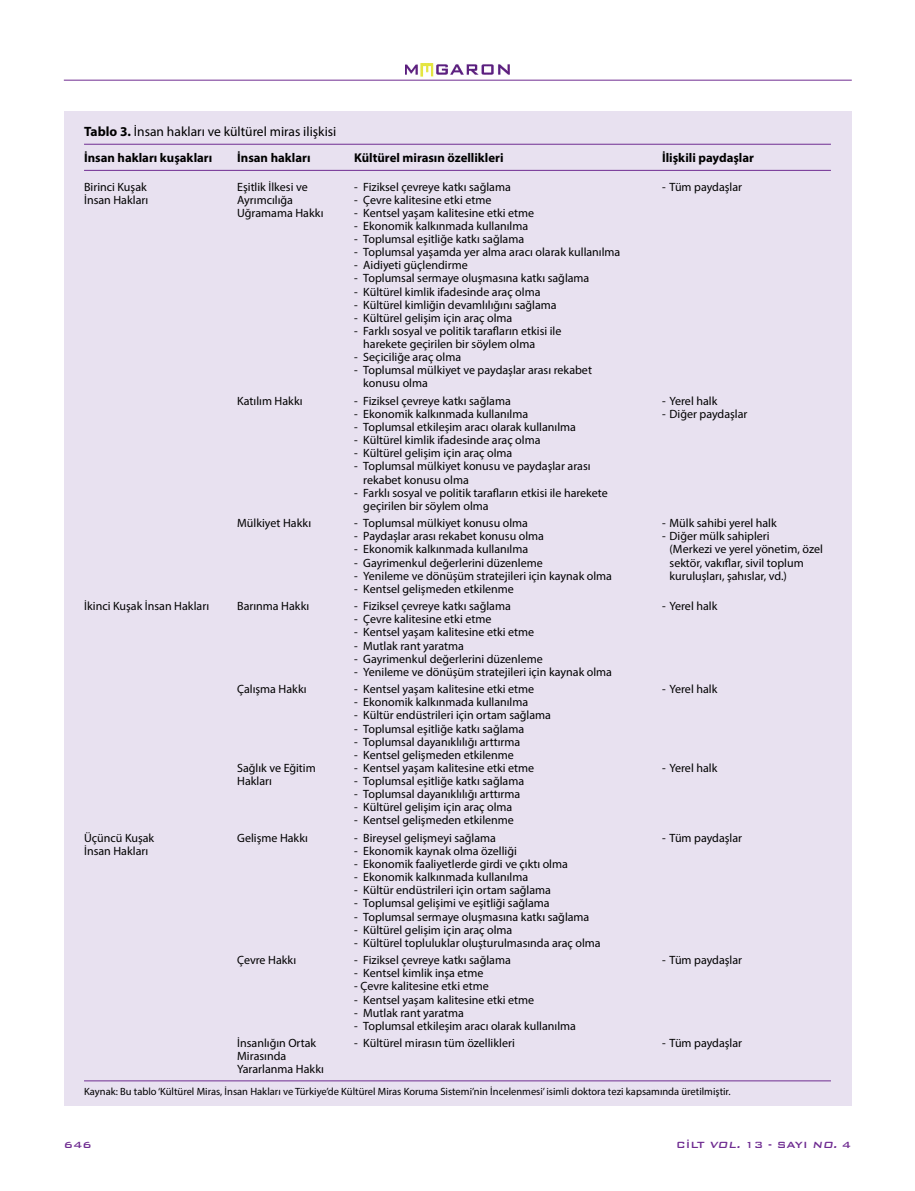
<style>
.page{position:relative;width:915px;height:1191px;background:#fff}
.page>*{position:absolute;margin:0;border:0;box-sizing:border-box;transform-origin:0 0}
.t1{font:13.5px "Myriad Pro";color:#000}
.t2{font:700 12.75px "Myriad Pro";color:#000}
.t3{font:12px/13px "Myriad Pro";color:#000}
.t4{font:500 12px "Bank Gothic BT";color:#6f2c91}
.t5{font:10.5px "Myriad Pro";color:#000}
.s1{font-weight:700}
.s2{font-style:italic}
</style>
<div class="page">
<div style="left:64px;top:111px;width:786px;height:994px;background:#e8e1f0"></div>
<hr style="left:84px;top:170px;width:746px;height:1px;background:#6f2c91">
<hr style="left:84px;top:144px;width:746px;height:1px;background:#6f2c91">
<hr style="left:84px;top:1080px;width:746px;height:1px;background:#6f2c91">
<img style="left:405px;top:64px;width:104px;height:16px">
<hr style="left:64px;top:80px;width:787px;height:1px;background:#6f2c91">
<p class="t1" style="left:84px;top:123px;width:254px"><span class="s1">Tablo 3.</span> İnsan hakları ve kültürel miras ilişkisi</p>
<p class="t2" style="left:84px;top:149px;width:130px">İnsan hakları kuşakları</p>
<p class="t2" style="left:237px;top:149px;width:75px">İnsan hakları</p>
<p class="t2" style="left:354px;top:149px;width:151px">Kültürel mirasın özellikleri</p>
<p class="t2" style="left:661px;top:149px;width:93px">İlişkili paydaşlar</p>
<p class="t3" style="left:84px;top:180px;width:64px">Birinci Kuşak</p>
<p class="t3" style="left:237px;top:180px;width:72px">Eşitlik İlkesi ve</p>
<p class="t3" style="left:354px;top:180px;width:158px">- Fiziksel çevreye katkı sağlama</p>
<p class="t3" style="left:661px;top:180px;width:81px">- Tüm paydaşlar</p>
<p class="t3" style="left:84px;top:193px;width:66px">İnsan Hakları</p>
<p class="t3" style="left:237px;top:193px;width:57px">Ayrımcılığa</p>
<p class="t3" style="left:354px;top:193px;width:139px">- Çevre kalitesine etki etme</p>
<p class="t3" style="left:237px;top:206px;width:88px">Uğramama Hakkı</p>
<p class="t3" style="left:354px;top:206px;width:181px">- Kentsel yaşam kalitesine etki etme</p>
<p class="t3" style="left:354px;top:219px;width:175px">- Ekonomik kalkınmada kullanılma</p>
<p class="t3" style="left:354px;top:232px;width:171px">- Toplumsal eşitliğe katkı sağlama</p>
<p class="t3" style="left:354px;top:245px;width:267px">- Toplumsal yaşamda yer alma aracı olarak kullanılma</p>
<p class="t3" style="left:354px;top:259px;width:115px">- Aidiyeti güçlendirme</p>
<p class="t3" style="left:354px;top:272px;width:236px">- Toplumsal sermaye oluşmasına katkı sağlama</p>
<p class="t3" style="left:354px;top:285px;width:188px">- Kültürel kimlik ifadesinde araç olma</p>
<p class="t3" style="left:354px;top:298px;width:204px">- Kültürel kimliğin devamlılığını sağlama</p>
<p class="t3" style="left:354px;top:311px;width:159px">- Kültürel gelişim için araç olma</p>
<p class="t3" style="left:363px;top:324px;width:199px;text-indent:-9px">- Farklı sosyal ve politik tarafların etkisi ile harekete geçirilen bir söylem olma</p>
<p class="t3" style="left:354px;top:350px;width:108px">- Seçiciliğe araç olma</p>
<p class="t3" style="left:363px;top:363px;width:230px;text-indent:-9px">- Toplumsal mülkiyet ve paydaşlar arası rekabet konusu olma</p>
<p class="t3" style="left:237px;top:394px;width:67px">Katılım Hakkı</p>
<p class="t3" style="left:354px;top:394px;width:158px">- Fiziksel çevreye katkı sağlama</p>
<p class="t3" style="left:661px;top:394px;width:57px">- Yerel halk</p>
<p class="t3" style="left:354px;top:407px;width:175px">- Ekonomik kalkınmada kullanılma</p>
<p class="t3" style="left:661px;top:407px;width:87px">- Diğer paydaşlar</p>
<p class="t3" style="left:354px;top:420px;width:223px">- Toplumsal etkileşim aracı olarak kullanılma</p>
<p class="t3" style="left:354px;top:433px;width:188px">- Kültürel kimlik ifadesinde araç olma</p>
<p class="t3" style="left:354px;top:446px;width:159px">- Kültürel gelişim için araç olma</p>
<p class="t3" style="left:363px;top:460px;width:229px;text-indent:-9px">- Toplumsal mülkiyet konusu ve paydaşlar arası rekabet konusu olma</p>
<p class="t3" style="left:363px;top:486px;width:246px;text-indent:-9px">- Farklı sosyal ve politik tarafların etkisi ile harekete geçirilen bir söylem olma</p>
<p class="t3" style="left:237px;top:516px;width:75px">Mülkiyet Hakkı</p>
<p class="t3" style="left:354px;top:516px;width:175px">- Toplumsal mülkiyet konusu olma</p>
<p class="t3" style="left:661px;top:516px;width:116px">- Mülk sahibi yerel halk</p>
<p class="t3" style="left:354px;top:529px;width:191px">- Paydaşlar arası rekabet konusu olma</p>
<p class="t3" style="left:661px;top:529px;width:109px">- Diğer mülk sahipleri</p>
<p class="t3" style="left:354px;top:543px;width:175px">- Ekonomik kalkınmada kullanılma</p>
<p class="t3" style="left:669px;top:543px;width:155px">(Merkezi ve yerel yönetim, özel</p>
<p class="t3" style="left:354px;top:556px;width:190px">- Gayrimenkul değerlerini düzenleme</p>
<p class="t3" style="left:669px;top:556px;width:136px">sektör, vakıflar, sivil toplum</p>
<p class="t3" style="left:354px;top:569px;width:259px">- Yenileme ve dönüşüm stratejileri için kaynak olma</p>
<p class="t3" style="left:669px;top:569px;width:119px">kuruluşları, şahıslar, vd.)</p>
<p class="t3" style="left:354px;top:582px;width:161px">- Kentsel gelişmeden etkilenme</p>
<p class="t3" style="left:84px;top:599px;width:126px">İkinci Kuşak İnsan Hakları</p>
<p class="t3" style="left:237px;top:599px;width:74px">Barınma Hakkı</p>
<p class="t3" style="left:354px;top:599px;width:158px">- Fiziksel çevreye katkı sağlama</p>
<p class="t3" style="left:661px;top:599px;width:57px">- Yerel halk</p>
<p class="t3" style="left:354px;top:612px;width:139px">- Çevre kalitesine etki etme</p>
<p class="t3" style="left:354px;top:625px;width:181px">- Kentsel yaşam kalitesine etki etme</p>
<p class="t3" style="left:354px;top:639px;width:111px">- Mutlak rant yaratma</p>
<p class="t3" style="left:354px;top:652px;width:190px">- Gayrimenkul değerlerini düzenleme</p>
<p class="t3" style="left:354px;top:665px;width:259px">- Yenileme ve dönüşüm stratejileri için kaynak olma</p>
<p class="t3" style="left:237px;top:682px;width:71px">Çalışma Hakkı</p>
<p class="t3" style="left:354px;top:682px;width:181px">- Kentsel yaşam kalitesine etki etme</p>
<p class="t3" style="left:661px;top:682px;width:57px">- Yerel halk</p>
<p class="t3" style="left:354px;top:695px;width:175px">- Ekonomik kalkınmada kullanılma</p>
<p class="t3" style="left:354px;top:708px;width:198px">- Kültür endüstrileri için ortam sağlama</p>
<p class="t3" style="left:354px;top:722px;width:171px">- Toplumsal eşitliğe katkı sağlama</p>
<p class="t3" style="left:354px;top:735px;width:167px">- Toplumsal dayanıklılığı arttırma</p>
<p class="t3" style="left:354px;top:748px;width:161px">- Kentsel gelişmeden etkilenme</p>
<p class="t3" style="left:237px;top:761px;width:80px">Sağlık ve Eğitim</p>
<p class="t3" style="left:354px;top:761px;width:181px">- Kentsel yaşam kalitesine etki etme</p>
<p class="t3" style="left:661px;top:761px;width:57px">- Yerel halk</p>
<p class="t3" style="left:237px;top:774px;width:36px">Hakları</p>
<p class="t3" style="left:354px;top:774px;width:171px">- Toplumsal eşitliğe katkı sağlama</p>
<p class="t3" style="left:354px;top:787px;width:167px">- Toplumsal dayanıklılığı arttırma</p>
<p class="t3" style="left:354px;top:800px;width:159px">- Kültürel gelişim için araç olma</p>
<p class="t3" style="left:354px;top:813px;width:161px">- Kentsel gelişmeden etkilenme</p>
<p class="t3" style="left:84px;top:831px;width:72px">Üçüncü Kuşak</p>
<p class="t3" style="left:237px;top:831px;width:72px">Gelişme Hakkı</p>
<p class="t3" style="left:354px;top:831px;width:143px">- Bireysel gelişmeyi sağlama</p>
<p class="t3" style="left:661px;top:831px;width:81px">- Tüm paydaşlar</p>
<p class="t3" style="left:84px;top:844px;width:66px">İnsan Hakları</p>
<p class="t3" style="left:354px;top:844px;width:164px">- Ekonomik kaynak olma özelliği</p>
<p class="t3" style="left:354px;top:857px;width:215px">- Ekonomik faaliyetlerde girdi ve çıktı olma</p>
<p class="t3" style="left:354px;top:870px;width:175px">- Ekonomik kalkınmada kullanılma</p>
<p class="t3" style="left:354px;top:883px;width:198px">- Kültür endüstrileri için ortam sağlama</p>
<p class="t3" style="left:354px;top:896px;width:197px">- Toplumsal gelişimi ve eşitliği sağlama</p>
<p class="t3" style="left:354px;top:909px;width:236px">- Toplumsal sermaye oluşmasına katkı sağlama</p>
<p class="t3" style="left:354px;top:923px;width:159px">- Kültürel gelişim için araç olma</p>
<p class="t3" style="left:354px;top:936px;width:248px">- Kültürel topluluklar oluşturulmasında araç olma</p>
<p class="t3" style="left:237px;top:953px;width:61px">Çevre Hakkı</p>
<p class="t3" style="left:354px;top:953px;width:158px">- Fiziksel çevreye katkı sağlama</p>
<p class="t3" style="left:661px;top:953px;width:81px">- Tüm paydaşlar</p>
<p class="t3" style="left:354px;top:966px;width:131px">- Kentsel kimlik inşa etme</p>
<p class="t3" style="left:354px;top:979px;width:136px">- Çevre kalitesine etki etme</p>
<p class="t3" style="left:354px;top:992px;width:181px">- Kentsel yaşam kalitesine etki etme</p>
<p class="t3" style="left:354px;top:1006px;width:111px">- Mutlak rant yaratma</p>
<p class="t3" style="left:354px;top:1019px;width:223px">- Toplumsal etkileşim aracı olarak kullanılma</p>
<p class="t3" style="left:237px;top:1036px;width:80px">İnsanlığın Ortak</p>
<p class="t3" style="left:354px;top:1036px;width:162px">- Kültürel mirasın tüm özellikleri</p>
<p class="t3" style="left:661px;top:1036px;width:81px">- Tüm paydaşlar</p>
<p class="t3" style="left:237px;top:1049px;width:88px">Mirasında<br>Yararlanma Hakkı</p>
<p class="t5" style="left:84px;top:1085px;width:648px">Kaynak: Bu tablo ‘Kültürel Miras, İnsan Hakları ve Türkiye’de Kültürel Miras Koruma Sistemi’nin İncelenmesi’ isimli doktora tezi kapsamında üretilmiştir.</p>
<p class="t4" style="left:64px;top:1138px;width:29px">646</p>
<p class="t4" style="left:676px;top:1138px;width:176px">CİLT <span class="s2">VOL.</span> 13 - SAYI <span class="s2">NO.</span> 4</p>
</div>
